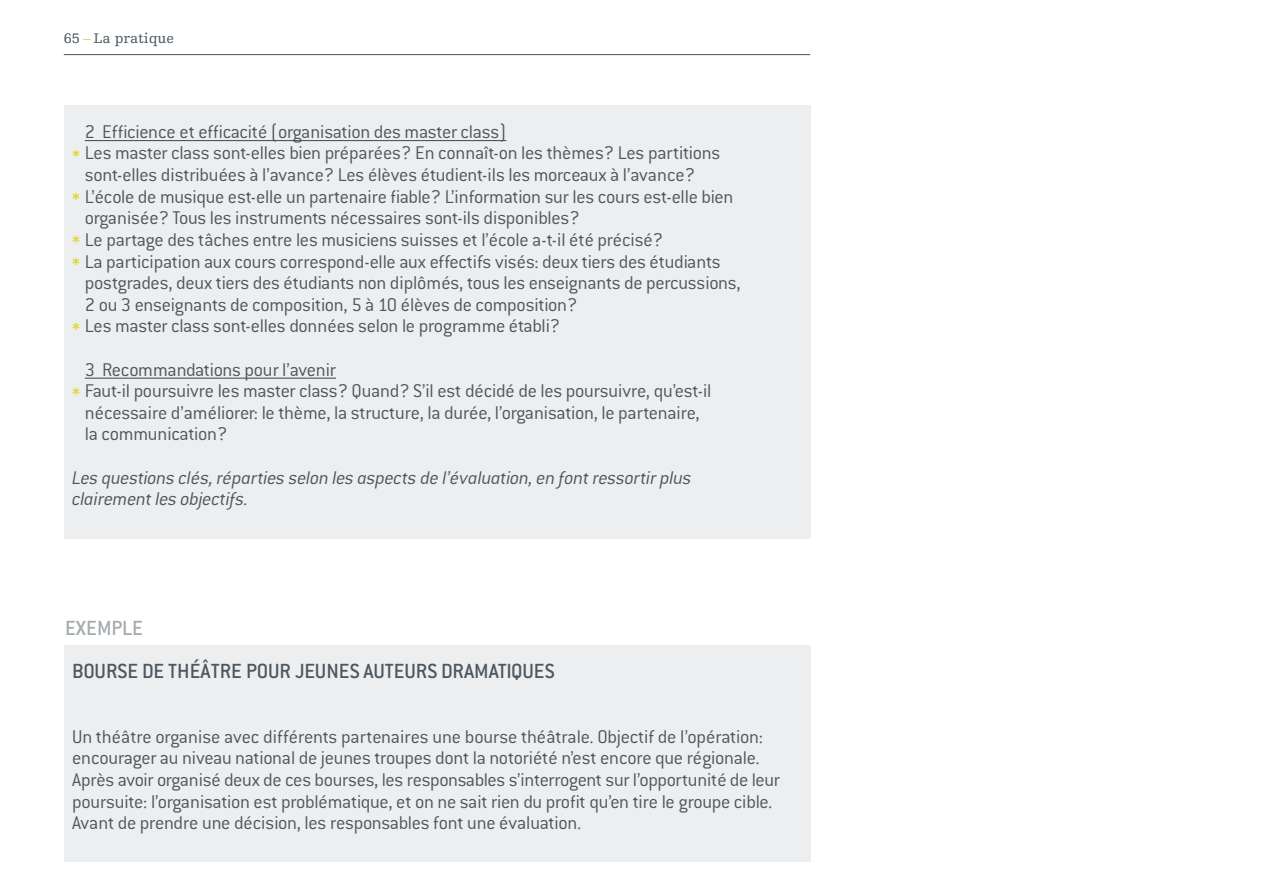
<style>
.page{position:relative;width:1276px;height:893px;background:#fff}
.page>*{position:absolute;margin:0;border:0;box-sizing:border-box;transform-origin:0 0}
.t1{font:500 22.5px "Conduit ITC";color:#4c575f}
.t2{font:500 22.5px "Conduit ITC";color:#a5abaf}
.t3{font:300 20.25px/21.6px "Conduit ITC";letter-spacing:-.015em;color:#4c575f}
.t4{font:italic 300 20.25px/21.6px "Conduit ITC";letter-spacing:-.015em;color:#4c575f}
.t5{font:14.62px "Egyptienne F";color:#4c575f}
.s1{color:#ded100}
</style>
<div class="page">
<hr style="left:64px;top:54px;width:746px;height:1px;background:#4c575f">
<div style="left:64px;top:106px;width:746px;height:433px;background:#edeeef"></div>
<hr style="left:85px;top:140px;width:421px;height:1px;background:#4c575f">
<hr style="left:85px;top:378px;width:251px;height:1px;background:#4c575f">
<div style="left:64px;top:645px;width:746px;height:216px;background:#edeeef"></div>
<p class="t5" style="left:64px;top:30px;width:112px">65 <span class="s1">–</span> La pratique</p>
<p class="t3" style="left:85px;top:121px;width:423px">2 Efficience et efficacité (organisation des master class)</p>
<p class="t3" style="left:72px;top:142px;width:649px"><span class="s1">*</span> Les master class sont-elles bien préparées? En connaît-on les thèmes? Les partitions</p>
<p class="t3" style="left:85px;top:164px;width:611px">sont-elles distribuées à l’avance? Les élèves étudient-ils les morceaux à l’avance?</p>
<p class="t3" style="left:72px;top:186px;width:662px"><span class="s1">*</span> L’école de musique est-elle un partenaire fiable? L’information sur les cours est-elle bien</p>
<p class="t3" style="left:85px;top:207px;width:496px">organisée? Tous les instruments nécessaires sont-ils disponibles?</p>
<p class="t3" style="left:72px;top:229px;width:592px"><span class="s1">*</span> Le partage des tâches entre les musiciens suisses et l’école a-t-il été précisé?</p>
<p class="t3" style="left:72px;top:250px;width:650px"><span class="s1">*</span> La participation aux cours correspond-elle aux effectifs visés: deux tiers des étudiants</p>
<p class="t3" style="left:85px;top:272px;width:657px">postgrades, deux tiers des étudiants non diplômés, tous les enseignants de percussions,</p>
<p class="t3" style="left:85px;top:294px;width:494px">2 ou 3 enseignants de composition, 5 à 10 élèves de composition?</p>
<p class="t3" style="left:72px;top:315px;width:490px"><span class="s1">*</span> Les master class sont-elles données selon le programme établi?</p>
<p class="t3" style="left:85px;top:358px;width:253px">3 Recommandations pour l’avenir</p>
<p class="t3" style="left:72px;top:380px;width:641px"><span class="s1">*</span> Faut-il poursuivre les master class? Quand? S’il est décidé de les poursuivre, qu’est-il</p>
<p class="t3" style="left:85px;top:402px;width:616px">nécessaire d’améliorer: le thème, la structure, la durée, l’organisation, le partenaire,</p>
<p class="t3" style="left:85px;top:423px;width:144px">la communication?</p>
<p class="t4" style="left:72px;top:466px;width:621px">Les questions clés, réparties selon les aspects de l’évaluation, en font ressortir plus clairement les objectifs.</p>
<p class="t2" style="left:65px;top:615px;width:79px">EXEMPLE</p>
<p class="t1" style="left:72px;top:658px;width:484px">BOURSE DE THÉÂTRE POUR JEUNES AUTEURS DRAMATIQUES</p>
<p class="t3" style="left:72px;top:726px;width:709px">Un théâtre organise avec différents partenaires une bourse théâtrale. Objectif de l’opération: encourager au niveau national de jeunes troupes dont la notoriété n’est encore que régionale.<br>Après avoir organisé deux de ces bourses, les responsables s’interrogent sur l’opportunité de leur poursuite: l’organisation est problématique, et on ne sait rien du profit qu’en tire le groupe cible.<br>Avant de prendre une décision, les responsables font une évaluation.</p>
</div>
